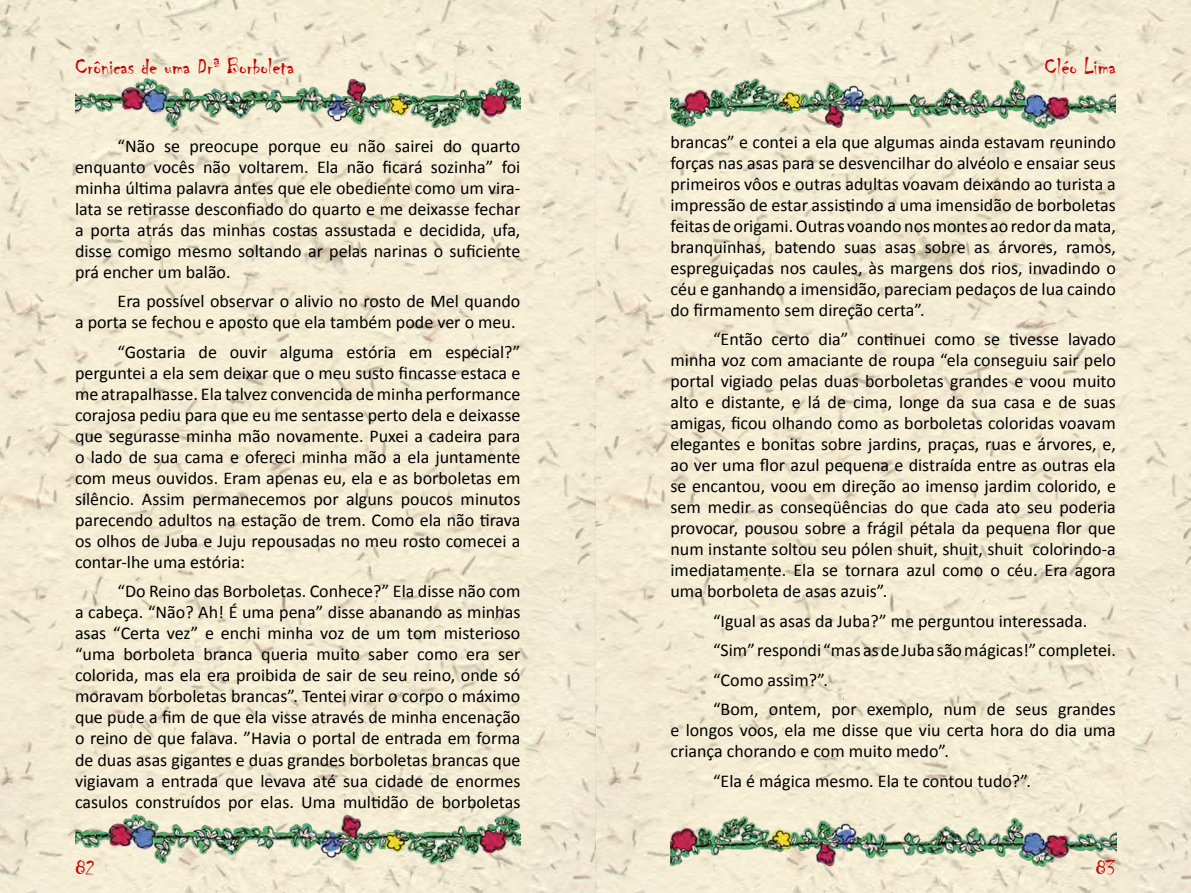
<style>
.page{position:relative;width:1191px;height:893px;background:#fff}
.page>*{position:absolute;margin:0;border:0;box-sizing:border-box;transform-origin:0 0}
.t1{font:24px "Chiller";color:#c70000}
.t2{font:24px "Chiller";color:#c90207}
.t3{font:22.5px "Chiller";color:#c90207}
.t4{font:18px/21px "Calibri";color:#000;text-align:justify}
</style>
<div class="page">
<img style="left:0;top:0;width:1191px;height:893px">
<img style="left:670px;top:813px;width:446px;height:57px">
<img style="left:75px;top:813px;width:445px;height:57px">
<img style="left:75px;top:77px;width:445px;height:56px">
<img style="left:670px;top:71px;width:446px;height:62px">
<h1 class="t1" style="left:75px;top:54px;width:221px">Crônicas de uma Drª Borboleta</h1>
<p class="t4" style="left:75px;top:135px;width:447px;text-indent:43px">“Não se preocupe porque eu não sairei do quarto enquanto vocês não voltarem. Ela não ficará sozinha” foi minha última palavra antes que ele obediente como um vira&shy;lata se retirasse desconfiado do quarto e me deixasse fechar a porta atrás das minhas costas assustada e decidida, ufa, disse comigo mesmo soltando ar pelas narinas o suficiente prá encher um balão.</p>
<p class="t4" style="left:75px;top:290px;width:447px;text-align:right">Era possível observar o alivio no rosto de Mel quando<br>a porta se fechou e aposto que ela também pode ver o meu.</p>
<p class="t4" style="left:75px;top:341px;width:447px;text-indent:43px">“Gostaria de ouvir alguma estória em especial?” perguntei a ela sem deixar que o meu susto fincasse estaca e me atrapalhasse. Ela talvez convencida de minha performance corajosa pediu para que eu me sentasse perto dela e deixasse que segurasse minha mão novamente. Puxei a cadeira para o lado de sua cama e ofereci minha mão a ela juntamente com meus ouvidos. Eram apenas eu, ela e as borboletas em silêncio. Assim permanecemos por alguns poucos minutos parecendo adultos na estação de trem. Como ela não tirava os olhos de Juba e Juju repousadas no meu rosto comecei a contar-lhe uma estória:</p>
<p class="t4" style="left:75px;top:580px;width:447px;text-indent:43px">“Do Reino das Borboletas. Conhece?” Ela disse não com a cabeça. “Não? Ah! É uma pena” disse abanando as minhas asas “Certa vez” e enchi minha voz de um tom misterioso “uma borboleta branca queria muito saber como era ser colorida, mas ela era proibida de sair de seu reino, onde só moravam borboletas brancas”. Tentei virar o corpo o máximo que pude a fim de que ela visse através de minha encenação o reino de que falava. ”Havia o portal de entrada em forma de duas asas gigantes e duas grandes borboletas brancas que vigiavam a entrada que levava até sua cidade de enormes casulos construídos por elas. Uma multidão de borboletas</p>
<h1 class="t2" style="left:1044px;top:54px;width:73px">Cléo Lima</h1>
<p class="t4" style="left:670px;top:131px;width:447px">brancas” e contei a ela que algumas ainda estavam reunindo forças nas asas para se desvencilhar do alvéolo e ensaiar seus primeiros vôos e outras adultas voavam deixando ao turista a impressão de estar assistindo a uma imensidão de borboletas feitas de origami. Outras voando nos montes ao redor da mata, branquinhas, batendo suas asas sobre as árvores, ramos, espreguiçadas nos caules, às margens dos rios, invadindo o céu e ganhando a imensidão, pareciam pedaços de lua caindo do firmamento sem direção certa”.</p>
<p class="t4" style="left:670px;top:328px;width:447px;text-indent:43px">“Então certo dia” continuei como se tivesse lavado minha voz com amaciante de roupa “ela conseguiu sair pelo portal vigiado pelas duas borboletas grandes e voou muito alto e distante, e lá de cima, longe da sua casa e de suas amigas, ficou olhando como as borboletas coloridas voavam elegantes e bonitas sobre jardins, praças, ruas e árvores, e, ao ver uma flor azul pequena e distraída entre as outras ela se encantou, voou em direção ao imenso jardim colorido, e sem medir as conseqüências do que cada ato seu poderia provocar, pousou sobre a frágil pétala da pequena flor que num instante soltou seu pólen shuit, shuit, shuit colorindo-a imediatamente. Ela se tornara azul como o céu. Era agora uma borboleta de asas azuis”.</p>
<p class="t4" style="left:713px;top:605px;width:404px;line-height:29.5px;text-align:left">“Igual as asas da Juba?” me perguntou interessada. “Sim” respondi “mas as de Juba são mágicas!” completei. “Como assim?”.<br>“Bom, ontem, por exemplo, num de seus grandes</p>
<p class="t4" style="left:670px;top:719px;width:447px">e longos voos, ela me disse que viu certa hora do dia uma criança chorando e com muito medo”.</p>
<p class="t4" style="left:713px;top:770px;width:319px">“Ela é mágica mesmo. Ela te contou tudo?”.</p>
<p class="t3" style="left:75px;top:856px;width:21px">82</p>
<p class="t3" style="left:1095px;top:856px;width:22px">83</p>
</div>
